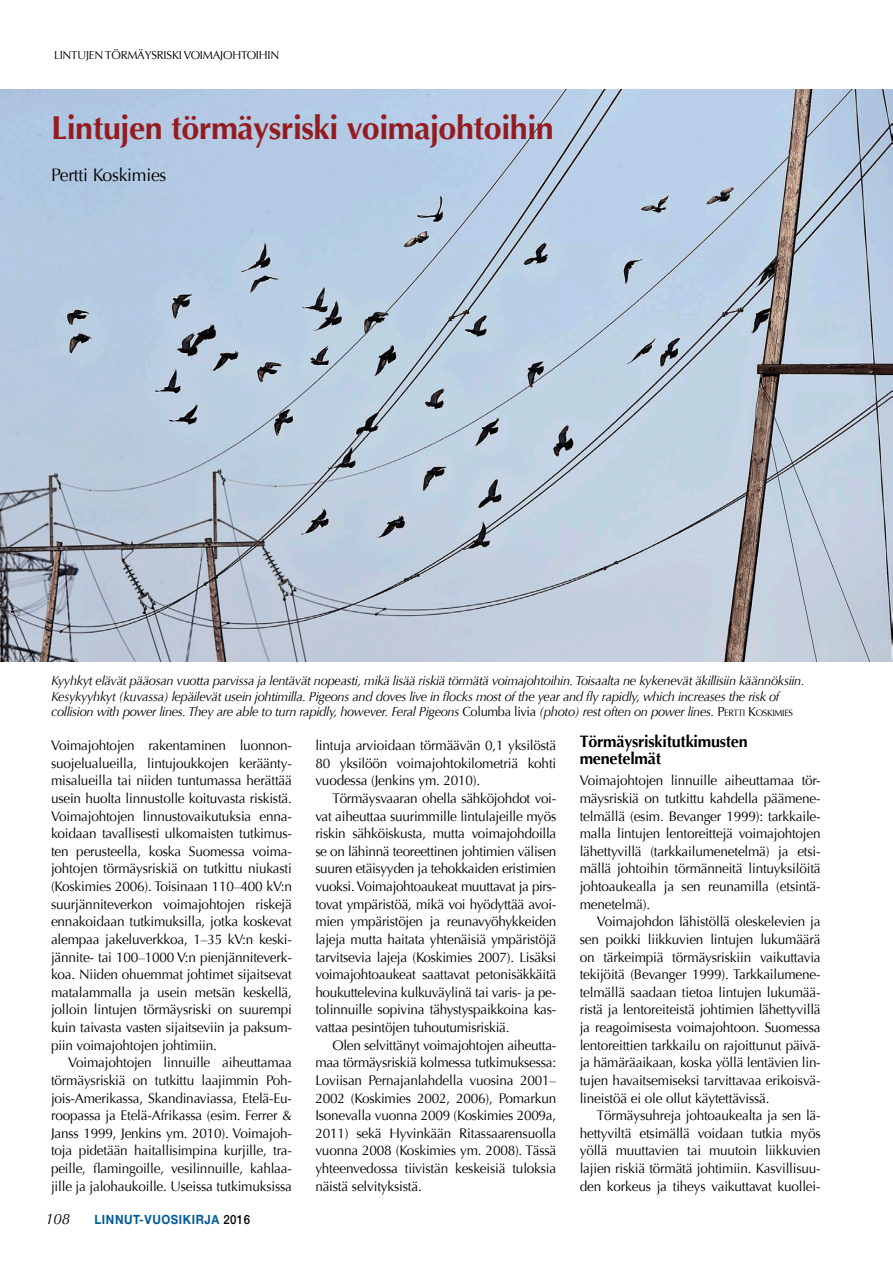
<style>
.page{position:relative;width:893px;height:1263px;background:#fff}
.page>*{position:absolute;margin:0;border:0;box-sizing:border-box;transform-origin:0 0}
.t1{font:700 33px "Optima";letter-spacing:-.015em;color:#941c21}
.t2{font:18px "Optima";letter-spacing:-.015em;color:#000}
.t3{font:700 16.5px/17.7px "Optima";letter-spacing:-.015em;color:#000}
.t4{font:italic 15px "Optima";color:#000}
.t5{font:13.8px/17.7px "Optima";letter-spacing:-.015em;color:#000;text-align:justify}
.t6{font:italic 13.2px/15.3px "Optima";letter-spacing:-.025em;color:#000}
.t7{font:700 12.75px "Helvetica Neue";letter-spacing:.05em;color:#005b99;scale:.9 1}
.t8{font:11.7px "Optima";letter-spacing:-.02em;color:#000}
.s1{font-style:normal}
.s2{font-style:normal;font-size:9.15px}
.s3{font-weight:500;color:#000}
</style>
<div class="page">
<img style="left:0;top:89px;width:893px;height:572px">
<p class="t8" style="left:54px;top:49px;width:227px">Lintujen törmäysriski voimajohtoihin</p>
<h1 class="t1" style="left:51px;top:108px;width:504px">Lintujen törmäysriski voimajohtoihin</h1>
<h2 class="t2" style="left:51px;top:165px;width:117px">Pertti Koskimies</h2>
<p class="t6" style="left:51px;top:673px;width:755px">Kyyhkyt elävät pääosan vuotta parvissa ja lentävät nopeasti, mikä lisää riskiä törmätä voimajohtoihin. Toisaalta ne kykenevät äkillisiin käännöksiin.<br>Kesykyyhkyt (kuvassa) lepäilevät usein johtimilla. Pigeons and doves live in flocks most of the year and fly rapidly, which increases the risk of collision with power lines. They are able to turn rapidly, however. Feral Pigeons <span class="s1">Columba livia</span> (photo) rest often on power lines. <span class="s1">P</span><span class="s2">ERTTI</span> <span class="s1">K</span><span class="s2">OSKIMIES</span></p>
<p class="t5" style="left:51px;top:737px;width:242px">Voimajohtojen rakentaminen luonnon&shy;suojelualueilla, lintujoukkojen keräänty&shy;misalueilla tai niiden tuntumassa herättää usein huolta linnustolle koituvasta riskistä.<br>Voimajohtojen linnustovaikutuksia enna&shy;koidaan tavallisesti ulkomaisten tutkimus&shy;ten perusteella, koska Suomessa voima&shy;johtojen törmäysriskiä on tutkittu niukasti (Koskimies 2006). Toisinaan 110–400 kV:n suurjänniteverkon voimajohtojen riskejä ennakoidaan tutkimuksilla, jotka koskevat alempaa jakeluverkkoa, 1–35 kV:n keski&shy;jännite- tai 100–1000 V:n pienjänniteverk&shy;koa. N iiden ohuemmat johtimet sijaitsevat matalammalla ja usein metsän keskellä, jolloin lintujen törmäysriski on suurempi kuin taivasta vasten sijaitseviin ja paksum&shy;piin voimajohtojen johtimiin.</p>
<p class="t5" style="left:51px;top:1054px;width:242px;text-indent:17px">Voimajohtojen linnuille aiheuttamaa törmäysriskiä on tutkittu laajimmin Poh&shy;jois-Amerikassa, Skandinaviassa, Etelä-Eu&shy;roopassa ja Etelä-Afrikassa (esim. Ferrer &amp; Janss 1999, Jenkins ym. 2010). Voimajoh&shy;toja pidetään haitallisimpina kurjille, tra&shy;peille, flamingoille, vesilinnuille, kahlaa&shy;jille ja jalohaukoille. Useissa tutkimuksissa</p>
<p class="t4" style="left:45px;top:1210px;width:27px">108</p>
<p class="t7" style="left:95px;top:1211px;width:174px">LINNUT-VUOSIKIRJA <span class="s3">2016</span></p>
<p class="t5" style="left:315px;top:737px;width:242px">lintuja arvioidaan törmäävän 0,1 yksilöstä 80 yksilöön voimajohtokilometriä kohti vuodessa (Jenkins ym. 2010).</p>
<p class="t5" style="left:315px;top:789px;width:243px;text-indent:17px">Törmäysvaaran ohella sähköjohdot voi&shy;vat aiheuttaa suurimmille lintulajeille myös riskin sähköiskusta, mutta voimajohdoilla se on lähinnä teoreettinen johtimien välisen suuren etäisyyden ja tehokkaiden eristimien vuoksi. Voimajohtoaukeat muuttavat ja pirs&shy;tovat ympäristöä, mikä voi hyödyttää avoi&shy;mien ympäristöjen ja reunavyöhykkeiden lajeja mutta haitata yhtenäisiä ympäristöjä tarvitsevia lajeja (Koskimies 2007). Lisäksi voimajohtoaukeat saattavat petonisäkkäitä houkuttelevina kulkuväylinä tai varis- ja pe&shy;tolinnuille sopivina tähystyspaikkoina kas&shy;vattaa pesintöjen tuhoutumisriskiä.</p>
<p class="t5" style="left:315px;top:1036px;width:242px;text-indent:17px">Olen selvittänyt voimajohtojen aiheutta&shy;maa törmäysriskiä kolmessa tutkimuksessa:<br>Loviisan Pernajanlahdella vuosina 2001– 2002 (Koskimies 2002, 2006), Pomarkun Isonevalla vuonna 2009 (Koskimies 2009a, 2011) sekä Hyvinkään Ritassaarensuolla vuonna 2008 (Koskimies ym. 2008). Tässä yhteenvedossa tiivistän keskeisiä tuloksia näistä selvityksistä.</p>
<p class="t3" style="left:580px;top:732px;width:170px">Törmäysriskitutkimusten menetelmät</p>
<p class="t5" style="left:580px;top:772px;width:242px">Voimajohtojen linnuille aiheuttamaa tör&shy;mäysriskiä on tutkittu kahdella päämene&shy;telmällä (esim. Bevanger 1999): tarkkaile&shy;malla lintujen lentoreittejä voimajohtojen lähettyvillä (tarkkailumenetelmä) ja etsi&shy;mällä johtoihin törmänneitä lintuyksilöitä johtoaukealla ja sen reunamilla (etsintä&shy;menetelmä).</p>
<p class="t5" style="left:580px;top:913px;width:242px;text-indent:17px">Voimajohdon lähistöllä oleskelevien ja sen poikki liikkuvien lintujen lukumäärä on tärkeimpiä törmäysriskiin vaikuttavia tekijöitä (Bevanger 1999). Tarkkailumene&shy;telmällä saadaan tietoa lintujen lukumää&shy;ristä ja lentoreiteistä johtimien lähettyvillä ja reagoimisesta voimajohtoon. Suomessa lentoreittien tarkkailu on rajoittunut päivä&shy;ja hämäräaikaan, koska yöllä lentävien lin&shy;tujen havaitsemiseksi tarvittavaa erikoisvä&shy;lineistöä ei ole ollut käytettävissä.</p>
<p class="t5" style="left:580px;top:1107px;width:242px;text-indent:17px">Törmäysuhreja johtoaukealta ja sen lä&shy;hettyviltä etsimällä voidaan tutkia myös yöllä muuttavien tai muutoin liikkuvien lajien riskiä törmätä johtimiin. Kasvillisuu&shy;den korkeus ja tiheys vaikuttavat kuollei-</p>
</div>
